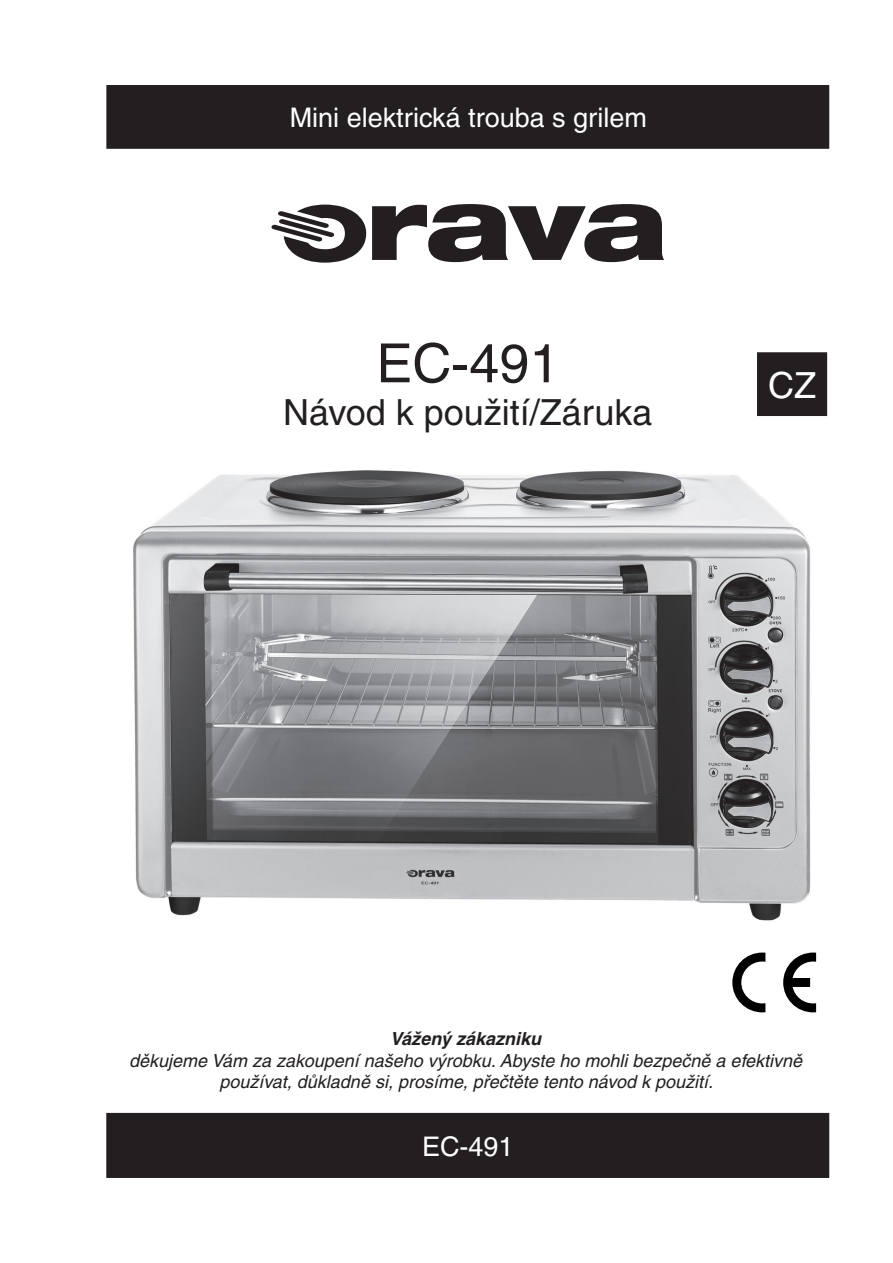
<style>
.page{position:relative;width:893px;height:1263px;background:#fff}
.page>*{position:absolute;margin:0;border:0;box-sizing:border-box;transform-origin:0 0}
.t1{font:54px "Helvetica CE";color:#231f20}
.t2{font:36px "Helvetica CE";color:#231f20}
.t3{font:36px "Helvetica CE";color:#fff}
.t4{font:27px "Helvetica CE";color:#fff}
.t5{font:italic 18px/21.6px "Helvetica CE";color:#231f20;text-align:center}
.t6{font:italic 700 18px "Helvetica CE";color:#231f20}
</style>
<div class="page">
<img style="left:133px;top:470px;width:684px;height:543px">
<div style="left:107px;top:86px;width:721px;height:62px;background:#231f20"></div>
<div style="left:106px;top:85px;width:723px;height:64px;border:2px solid #231f20"></div>
<div style="left:107px;top:1114px;width:721px;height:63px;background:#231f20"></div>
<div style="left:106px;top:1113px;width:723px;height:65px;border:2px solid #231f20"></div>
<div style="left:758px;top:353px;width:68px;height:62px;background:#231f20"></div>
<div style="left:757px;top:352px;width:70px;height:64px;border:2px solid #231f20"></div>
<svg style="left:372px;top:204px;width:292px;height:58px"></svg>
<svg style="left:271px;top:205px;width:95px;height:58px"></svg>
<svg style="left:783px;top:952px;width:33px;height:60px"></svg>
<svg style="left:732px;top:952px;width:33px;height:60px"></svg>
<h3 class="t4" style="left:290px;top:102px;width:359px">Mini elektrická trouba s grilem</h3>
<h1 class="t1" style="left:376px;top:332px;width:185px">EC-491</h1>
<h2 class="t2" style="left:283px;top:392px;width:371px">Návod k použití/Záruka</h2>
<h2 class="t3" style="left:768px;top:365px;width:49px">CZ</h2>
<p class="t6" style="left:390px;top:1028px;width:152px">Vážený zákazniku</p>
<p class="t5" style="left:129px;top:1049px;width:674px">děkujeme Vám za zakoupení našeho výrobku. Abyste ho mohli bezpečně a efektivně používat, důkladně si, prosíme, přečtěte tento návod k použití.</p>
<h3 class="t4" style="left:422px;top:1131px;width:93px">EC-491</h3>
</div>
